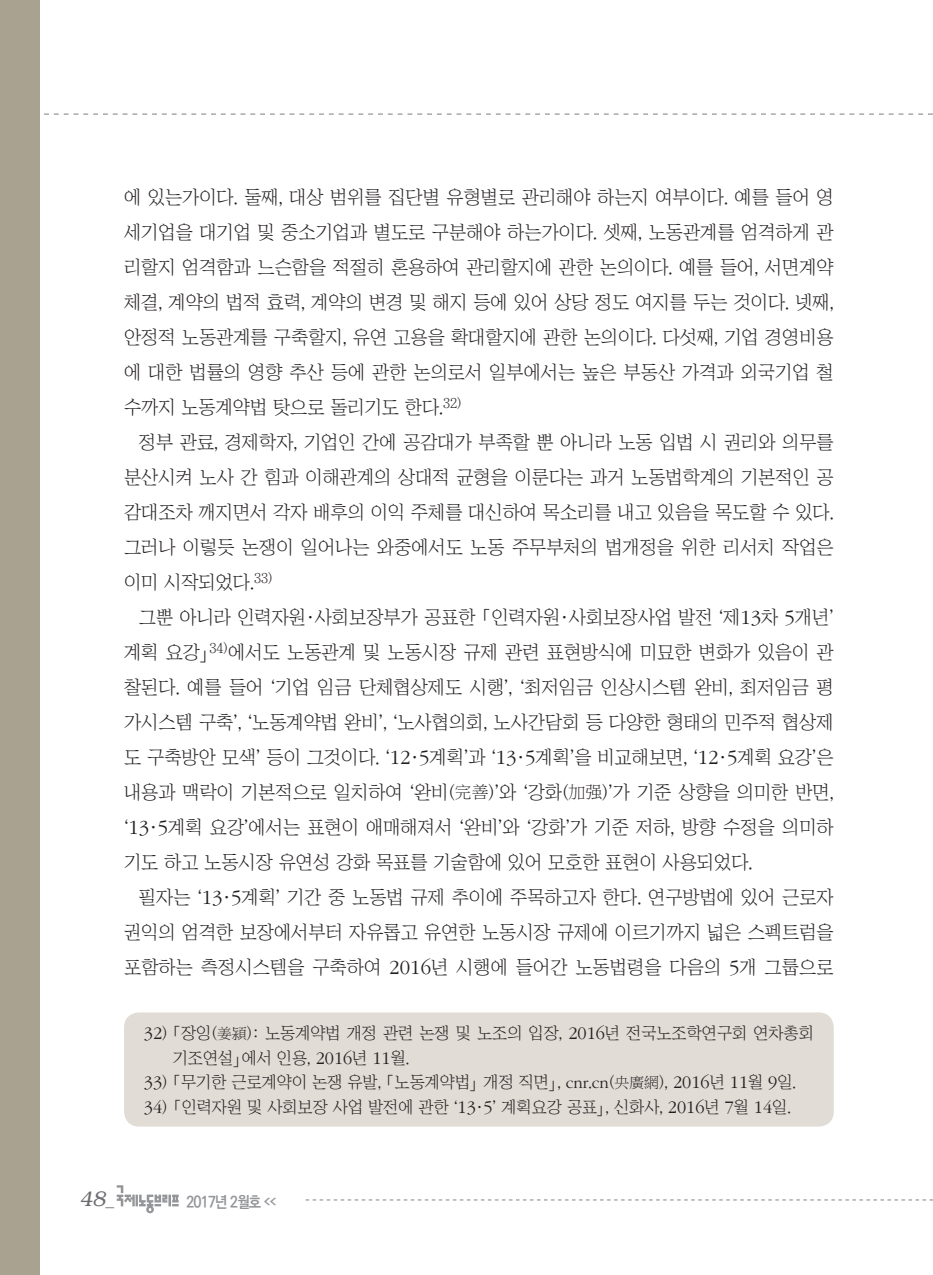
<style>
.page{position:relative;width:933px;height:1275px;background:#fff}
.page>*{position:absolute;margin:0;border:0;box-sizing:border-box;transform-origin:0 0}
.t1{font:italic 300 21px "Bookman";color:#6c6d70}
.t2{font:18.9px/35px "Chosunilbo NM";color:#231f20;text-align:justify}
.t3{font:16.62px/24.5px "Chosunilbo NM";color:#231f20}
.t4{font:700 15.75px "Ko Pub Dotum";letter-spacing:-.055em;color:#939598;scale:.9 1}
.s1{font-family:"ITC Garamond Std";font-weight:300;font-size:20.82px}
.s2{font-family:"P Ming Li U";font-size:16.8px}
.s3{font-family:"ITC Garamond Std";font-weight:300;font-size:18.38px}
.s4{font-family:"P Ming Li U";font-size:14.88px}
.s5{font-family:"ITC Garamond Std";font-weight:300}
.s6{font-family:"Helvetica";font-weight:400;font-style:normal;font-size:17.5px}
</style>
<div class="page">
<svg style="left:306px;top:1199px;width:627px;height:1px"></svg>
<svg style="left:117px;top:1185px;width:62px;height:28px"></svg>
<svg style="left:44px;top:113px;width:889px;height:2px"></svg>
<div style="left:0;top:0;width:40px;height:1275px;background:#aaa291"></div>
<div style="left:124px;top:1012px;width:709px;height:114px;background:#e1dcd5;border-radius:15px"></div>
<p class="t2" style="left:124px;top:179px;width:711px">에 있는가이다. 둘째, 대상 범위를 집단별 유형별로 관리해야 하는지 여부이다. 예를 들어 영 세기업을 대기업 및 중소기업과 별도로 구분해야 하는가이다. 셋째, 노동관계를 엄격하게 관 리할지 엄격함과 느슨함을 적절히 혼용하여 관리할지에 관한 논의이다. 예를 들어, 서면계약 체결, 계약의 법적 효력, 계약의 변경 및 해지 등에 있어 상당 정도 여지를 두는 것이다. 넷째, 안정적 노동관계를 구축할지, 유연 고용을 확대할지에 관한 논의이다. 다섯째, 기업 경영비용 에 대한 법률의 영향 추산 등에 관한 논의로서 일부에서는 높은 부동산 가격과 외국기업 철 수까지 노동계약법 탓으로 돌리기도 한다.<sup>32)</sup></p>
<p class="t2" style="left:124px;top:424px;width:711px;text-indent:15px">정부 관료, 경제학자, 기업인 간에 공감대가 부족할 뿐 아니라 노동 입법 시 권리와 의무를 분산시켜 노사 간 힘과 이해관계의 상대적 균형을 이룬다는 과거 노동법학계의 기본적인 공 감대조차 깨지면서 각자 배후의 이익 주체를 대신하여 목소리를 내고 있음을 목도할 수 있다. 그러나 이렇듯 논쟁이 일어나는 와중에서도 노동 주무부처의 법개정을 위한 리서치 작업은 이미 시작되었다.<sup>33)</sup></p>
<p class="t2" style="left:124px;top:599px;width:711px;text-indent:15px">그뿐 아니라 인력자원·사회보장부가 공표한 「인력자원·사회보장사업 발전 ‘제<span class="s1">13</span>차 <span class="s1">5</span>개년’ 계획 요강」<sup>34)</sup>에서도 노동관계 및 노동시장 규제 관련 표현방식에 미묘한 변화가 있음이 관 찰된다. 예를 들어 ‘기업 임금 단체협상제도 시행’, ‘최저임금 인상시스템 완비, 최저임금 평 가시스템 구축’, ‘노동계약법 완비’, ‘노사협의회, 노사간담회 등 다양한 형태의 민주적 협상제 도 구축방안 모색’ 등이 그것이다. ‘<span class="s1">12</span>·<span class="s1">5</span>계획’과 ‘<span class="s1">13</span>·<span class="s1">5</span>계획’을 비교해보면, ‘<span class="s1">12</span>·<span class="s1">5</span>계획 요강’은 내용과 맥락이 기본적으로 일치하여 ‘완비(<span class="s2">完善</span>)’와 ‘강화(<span class="s2">加强</span>)’가 기준 상향을 의미한 반면, ‘<span class="s1">13</span>·<span class="s1">5</span>계획 요강’에서는 표현이 애매해져서 ‘완비’와 ‘강화’가 기준 저하, 방향 수정을 의미하 기도 하고 노동시장 유연성 강화 목표를 기술함에 있어 모호한 표현이 사용되었다.</p>
<p class="t2" style="left:124px;top:879px;width:711px;text-indent:15px">필자는 ‘<span class="s1">13</span>·<span class="s1">5</span>계획’ 기간 중 노동법 규제 추이에 주목하고자 한다. 연구방법에 있어 근로자 권익의 엄격한 보장에서부터 자유롭고 유연한 노동시장 규제에 이르기까지 넓은 스펙트럼을 포함하는 측정시스템을 구축하여 <span class="s1">2016</span>년 시행에 들어간 노동법령을 다음의 <span class="s1">5</span>개 그룹으로</p>
<p class="t3" style="left:173px;top:1021px;width:642px;text-indent:-29px"><span class="s3">32</span>) 「장잉(<span class="s4">姜潁</span>): 노동계약법 개정 관련 논쟁 및 노조의 입장, <span class="s3">2016</span>년 전국노조학연구회 연차총회 기조연설」에서 인용, <span class="s3">2016</span>년 <span class="s3">11</span>월.</p>
<p class="t3" style="left:144px;top:1070px;width:653px"><span class="s3">33</span>) 「무기한 근로계약이 논쟁 유발, 「노동계약법」개정 직면」, <span class="s5">cnr</span>.<span class="s5">cn</span>(<span class="s4">央廣網</span>), <span class="s3">2016</span>년 <span class="s3">11</span>월 <span class="s3">9</span>일.<br><span class="s3">34</span>)「인력자원 및 사회보장 사업 발전에 관한 ‘<span class="s3">13</span>·<span class="s3">5</span>’ 계획요강 공표」, 신화사, <span class="s3">2016</span>년 <span class="s3">7</span>월 <span class="s3">14</span>일.</p>
<p class="t1" style="left:79px;top:1187px;width:36px">48<span class="s6">_</span></p>
<p class="t4" style="left:186px;top:1194px;width:101px">2017년 2월호 <sup>&lt;&lt;</sup></p>
</div>
